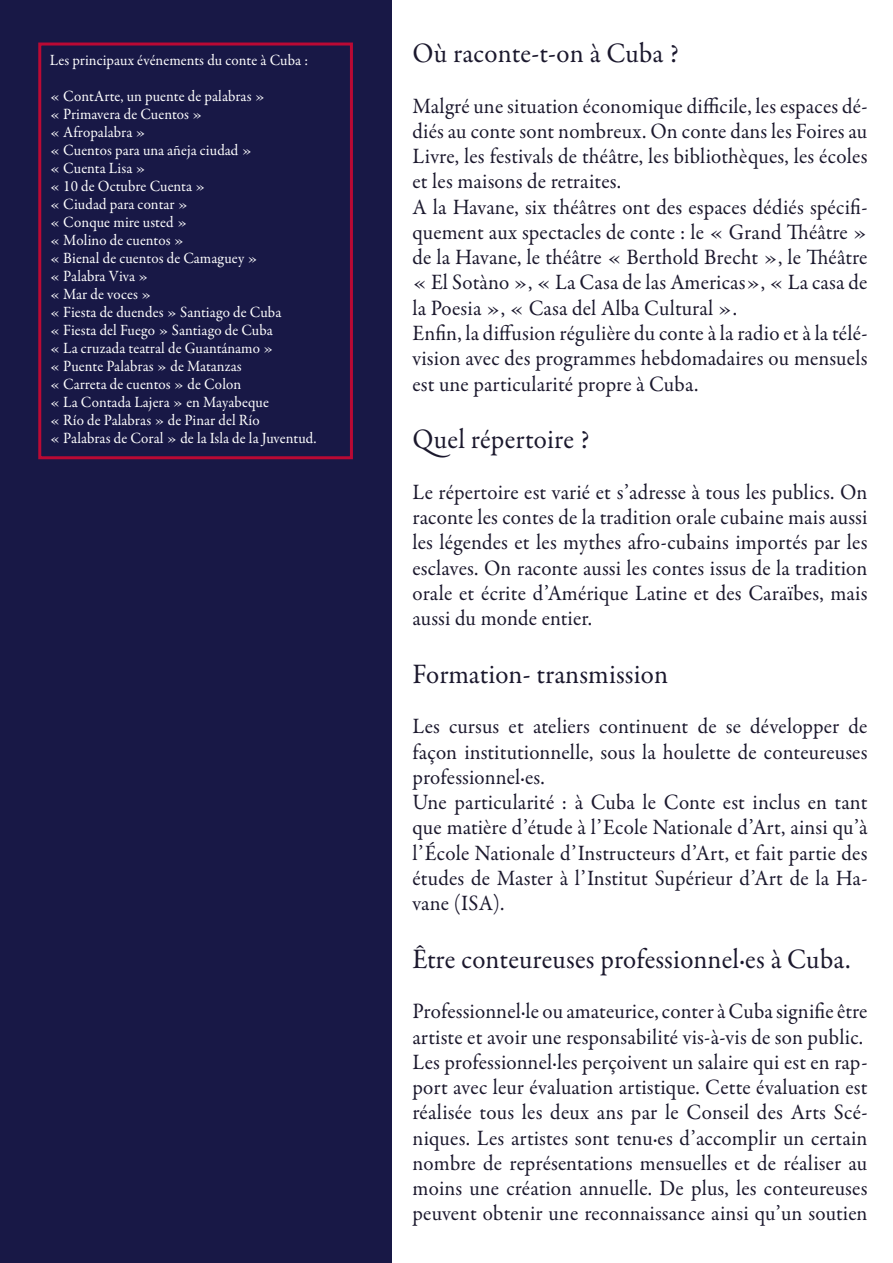
<style>
.page{position:relative;width:893px;height:1263px;background:#fff}
.page>*{position:absolute;margin:0;border:0;box-sizing:border-box;transform-origin:0 0}
.t1{font:28.35px "Garamond Premr Pro";letter-spacing:.005em;color:#1b182d;scale:.95 1}
.t2{font:22.05px/25.2px "Garamond Premr Pro";letter-spacing:.01em;color:#1b182d;text-align:justify;scale:.95 1}
.t3{font:15.75px "Garamond Premr Pro";letter-spacing:.005em;color:#fff;scale:.95 1}
</style>
<div class="page">
<div style="left:0;top:0;width:391px;height:1263px;background:#181846"></div>
<div style="left:38px;top:43px;width:315px;height:416px;border:3px solid #ba0934"></div>
<p class="t3" style="left:50px;top:50px;width:273px">Les principaux événements du conte à Cuba :</p>
<p class="t3" style="left:50px;top:86px;width:228px">« ContArte, un puente de palabras »</p>
<p class="t3" style="left:50px;top:104px;width:162px">« Primavera de Cuentos »</p>
<p class="t3" style="left:50px;top:122px;width:103px">« Afropalabra »</p>
<p class="t3" style="left:50px;top:140px;width:214px">« Cuentos para una añeja ciudad »</p>
<p class="t3" style="left:50px;top:158px;width:103px">« Cuenta Lisa »</p>
<p class="t3" style="left:50px;top:176px;width:166px">« 10 de Octubre Cuenta »</p>
<p class="t3" style="left:50px;top:194px;width:147px">« Ciudad para contar »</p>
<p class="t3" style="left:50px;top:212px;width:146px">« Conque mire usted »</p>
<p class="t3" style="left:50px;top:230px;width:143px">« Molino de cuentos »</p>
<p class="t3" style="left:50px;top:248px;width:221px">« Bienal de cuentos de Camaguey »</p>
<p class="t3" style="left:50px;top:266px;width:106px">« Palabra Viva »</p>
<p class="t3" style="left:50px;top:284px;width:109px">« Mar de voces »</p>
<p class="t3" style="left:50px;top:302px;width:245px">« Fiesta de duendes » Santiago de Cuba</p>
<p class="t3" style="left:50px;top:320px;width:236px">« Fiesta del Fuego » Santiago de Cuba</p>
<p class="t3" style="left:50px;top:338px;width:237px">« La cruzada teatral de Guantánamo »</p>
<p class="t3" style="left:50px;top:356px;width:204px">« Puente Palabras » de Matanzas</p>
<p class="t3" style="left:50px;top:374px;width:203px">« Carreta de cuentos » de Colon</p>
<p class="t3" style="left:50px;top:392px;width:232px">« La Contada Lajera » en Mayabeque</p>
<p class="t3" style="left:50px;top:410px;width:222px">« Río de Palabras » de Pinar del Río</p>
<p class="t3" style="left:50px;top:428px;width:282px">« Palabras de Coral » de la Isla de la Juventud.</p>
<p class="t1" style="left:412px;top:36px;width:282px">Où raconte-t-on à Cuba ?</p>
<p class="t2" style="left:412px;top:94px;width:480px">Malgré une situation économique difficile, les espaces dé&shy;diés au conte sont nombreux. On conte dans les Foires au Livre, les festivals de théâtre, les bibliothèques, les écoles et les maisons de retraites.</p>
<p class="t2" style="left:412px;top:195px;width:480px">A la Havane, six théâtres ont des espaces dédiés spécifi&shy;quement aux spectacles de conte : le « Grand Théâtre » de la Havane, le théâtre « Berthold Brecht », le Théâtre « El Sotàno », « La Casa de las Americas», « La casa de la Poesia », « Casa del Alba Cultural ».</p>
<p class="t2" style="left:412px;top:321px;width:480px">Enfin, la diffusion régulière du conte à la radio et à la télé&shy;vision avec des programmes hebdomadaires ou mensuels est une particularité propre à Cuba.</p>
<p class="t1" style="left:412px;top:422px;width:188px">Quel répertoire ?</p>
<p class="t2" style="left:412px;top:480px;width:480px">Le répertoire est varié et s’adresse à tous les publics. On raconte les contes de la tradition orale cubaine mais aussi les légendes et les mythes afro-cubains importés par les esclaves. On raconte aussi les contes issus de la tradition orale et écrite d’Amérique Latine et des Caraïbes, mais aussi du monde entier.</p>
<p class="t1" style="left:412px;top:657px;width:271px">Formation- transmission</p>
<p class="t2" style="left:412px;top:714px;width:480px">Les cursus et ateliers continuent de se développer de façon institutionnelle, sous la houlette de conteureuses professionnel·es.</p>
<p class="t2" style="left:412px;top:790px;width:480px">Une particularité : à Cuba le Conte est inclus en tant que matière d’étude à l’Ecole Nationale d’Art, ainsi qu’à l’École Nationale d’Instructeurs d’Art, et fait partie des études de Master à l’Institut Supérieur d’Art de la Ha&shy;vane (ISA).</p>
<p class="t1" style="left:412px;top:942px;width:463px">Être conteureuses professionnel·es à Cuba.</p>
<p class="t2" style="left:412px;top:999px;width:480px">Professionnel·le ou amateurice, conter à Cuba signifie être artiste et avoir une responsabilité vis-à-vis de son public.</p>
<p class="t2" style="left:412px;top:1050px;width:480px">Les professionnel·les perçoivent un salaire qui est en rap&shy;port avec leur évaluation artistique. Cette évaluation est réalisée tous les deux ans par le Conseil des Arts Scé&shy;niques. Les artistes sont tenu·es d’accomplir un certain nombre de représentations mensuelles et de réaliser au moins une création annuelle. De plus, les conteureuses peuvent obtenir une reconnaissance ainsi qu’un soutien</p>
</div>
